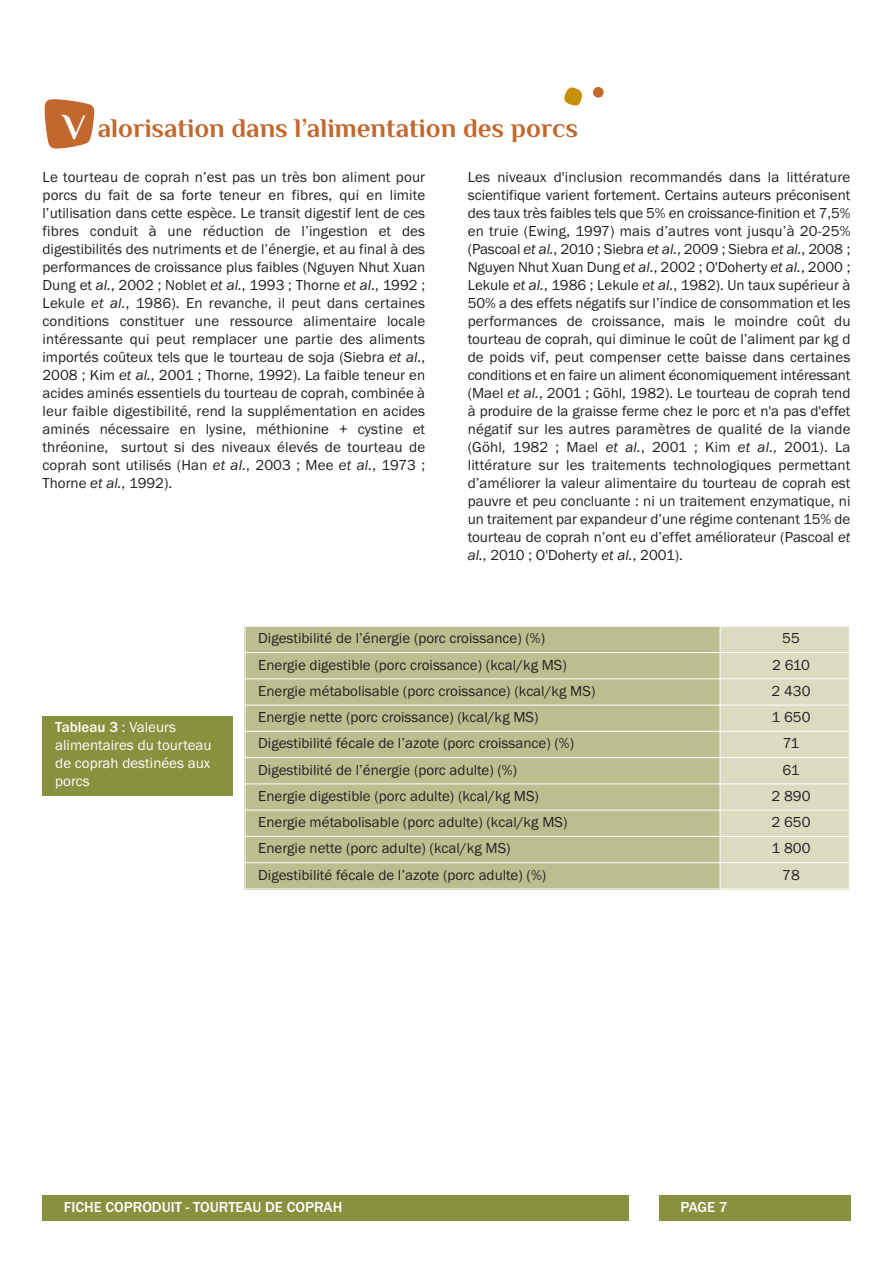
<style>
.page{position:relative;width:893px;height:1263px;background:#fff}
.page>*{position:absolute;margin:0;border:0;box-sizing:border-box;transform-origin:0 0}
.t1{font:700 27px "Philosopher";color:#c2682e}
.t2{font:15px/18px "Franklin Gothic";color:#231f20;text-align:justify}
.t3{font:15px/18px "Franklin Gothic";color:#fff}
.t4{font:500 15px "Franklin Gothic";color:#fff}
.s1{font-size:36px;color:#fff}
.s2{font-style:italic}
.s3{font-weight:500}
</style>
<div class="page">
<div style="left:43px;top:1195px;width:586px;height:25px;background:#88913d"></div>
<div style="left:659px;top:1195px;width:191px;height:25px;background:#88913d"></div>
<div style="left:593px;top:87px;width:11px;height:11px;background:#c2682e;border-radius:50%"></div>
<svg style="left:45px;top:99px;width:49px;height:50px;background:#ca7d4c"></svg>
<svg style="left:564px;top:87px;width:18px;height:19px"></svg>
<div style="left:43px;top:716px;width:190px;height:79px;background:#88913d"></div>
<div style="left:245px;top:626px;width:475px;height:26px;background:#bdbe8f"></div>
<div style="left:720px;top:626px;width:130px;height:26px;background:#dbdbc2"></div>
<div style="left:245px;top:652px;width:475px;height:27px;background:#bdbe8f"></div>
<div style="left:720px;top:652px;width:130px;height:27px;background:#dbdbc2"></div>
<div style="left:245px;top:679px;width:475px;height:26px;background:#bdbe8f"></div>
<div style="left:720px;top:679px;width:130px;height:26px;background:#dbdbc2"></div>
<div style="left:245px;top:705px;width:475px;height:26px;background:#bdbe8f"></div>
<div style="left:720px;top:705px;width:130px;height:26px;background:#dbdbc2"></div>
<div style="left:245px;top:731px;width:475px;height:27px;background:#bdbe8f"></div>
<div style="left:720px;top:731px;width:130px;height:27px;background:#dbdbc2"></div>
<div style="left:245px;top:758px;width:475px;height:26px;background:#bdbe8f"></div>
<div style="left:720px;top:758px;width:130px;height:26px;background:#dbdbc2"></div>
<div style="left:245px;top:784px;width:475px;height:26px;background:#bdbe8f"></div>
<div style="left:720px;top:784px;width:130px;height:26px;background:#dbdbc2"></div>
<div style="left:245px;top:810px;width:475px;height:26px;background:#bdbe8f"></div>
<div style="left:720px;top:810px;width:130px;height:26px;background:#dbdbc2"></div>
<div style="left:245px;top:836px;width:475px;height:27px;background:#bdbe8f"></div>
<div style="left:720px;top:836px;width:130px;height:27px;background:#dbdbc2"></div>
<div style="left:245px;top:863px;width:475px;height:26px;background:#bdbe8f"></div>
<div style="left:720px;top:863px;width:130px;height:26px;background:#dbdbc2"></div>
<hr style="left:245px;top:626px;width:1px;height:263px;background:#fff">
<hr style="left:720px;top:626px;width:1px;height:263px;background:#fff">
<hr style="left:849px;top:626px;width:1px;height:263px;background:#fff">
<hr style="left:245px;top:626px;width:605px;height:1px;background:#fff">
<hr style="left:245px;top:652px;width:605px;height:1px;background:#fff">
<hr style="left:245px;top:678px;width:605px;height:1px;background:#fff">
<hr style="left:245px;top:705px;width:605px;height:1px;background:#fff">
<hr style="left:245px;top:731px;width:605px;height:1px;background:#fff">
<hr style="left:245px;top:757px;width:605px;height:1px;background:#fff">
<hr style="left:245px;top:783px;width:605px;height:1px;background:#fff">
<hr style="left:245px;top:810px;width:605px;height:1px;background:#fff">
<hr style="left:245px;top:836px;width:605px;height:1px;background:#fff">
<hr style="left:245px;top:862px;width:605px;height:1px;background:#fff">
<hr style="left:245px;top:888px;width:605px;height:1px;background:#fff">
<h1 class="t1" style="left:63px;top:113px;width:517px"><span class="s1">V</span> alorisation dans l’alimentation des porcs</h1>
<p class="t2" style="left:43px;top:168px;width:384px">Le tourteau de coprah n’est pas un très bon aliment pour porcs du fait de sa forte teneur en fibres, qui en limite l’utilisation dans cette espèce. Le transit digestif lent de ces fibres conduit à une réduction de l’ingestion et des digestibilités des nutriments et de l’énergie, et au final à des performances de croissance plus faibles (Nguyen Nhut Xuan Dung et <span class="s2">al.</span>, 2002 ; Noblet <span class="s2">et al.</span>, 1993 ; Thorne <span class="s2">et al.</span>, 1992 ; Lekule <span class="s2">et al.</span>, 1986). En revanche, il peut dans certaines conditions constituer une ressource alimentaire locale intéressante qui peut remplacer une partie des aliments importés coûteux tels que le tourteau de soja (Siebra <span class="s2">et al.</span>, 2008 ; Kim <span class="s2">et al.</span>, 2001 ; Thorne, 1992). La faible teneur en acides aminés essentiels du tourteau de coprah, combinée à leur faible digestibilité, rend la supplémentation en acides aminés nécessaire en lysine, méthionine + cystine et thréonine, surtout si des niveaux élevés de tourteau de coprah sont utilisés (Han <span class="s2">et al.</span>, 2003 ; Mee <span class="s2">et al.</span>, 1973 ; Thorne <span class="s2">et al.</span>, 1992).</p>
<p class="t2" style="left:468px;top:168px;width:384px">Les niveaux d'inclusion recommandés dans la littérature scientifique varient fortement. Certains auteurs préconisent des taux très faibles tels que 5% en croissance-finition et 7,5% en truie (Ewing, 1997) mais d’autres vont jusqu’à 20-25% (Pascoal <span class="s2">et al.</span>, 2010 ; Siebra <span class="s2">et al.</span>, 2009 ; Siebra <span class="s2">et al.</span>, 2008 ; Nguyen Nhut Xuan Dung <span class="s2">et al.</span>, 2002 ; O'Doherty <span class="s2">et al.</span>, 2000 ; Lekule <span class="s2">et al.</span>, 1986 ; Lekule <span class="s2">et al.</span>, 1982). Un taux supérieur à 50% a des effets négatifs sur l’indice de consommation et les performances de croissance, mais le moindre coût du tourteau de coprah, qui diminue le coût de l’aliment par kg d de poids vif, peut compenser cette baisse dans certaines conditions et en faire un aliment économiquement intéressant (Mael <span class="s2">et al.</span>, 2001 ; Göhl, 1982). Le tourteau de coprah tend à produire de la graisse ferme chez le porc et n'a pas d'effet négatif sur les autres paramètres de qualité de la viande (Göhl, 1982 ; Mael <span class="s2">et al.</span>, 2001 ; Kim <span class="s2">et al.</span>, 2001). La littérature sur les traitements technologiques permettant d’améliorer la valeur alimentaire du tourteau de coprah est pauvre et peu concluante : ni un traitement enzymatique, ni un traitement par expandeur d’une régime contenant 15% de tourteau de coprah n’ont eu d’effet améliorateur (Pascoal <span class="s2">et al.</span>, 2010 ; O'Doherty <span class="s2">et al.</span>, 2001).</p>
<p class="t3" style="left:55px;top:718px;width:158px"><span class="s3">Tableau 3</span> : Valeurs alimentaires du tourteau de coprah destinées aux porcs</p>
<p class="t2" style="left:258px;top:629px;width:288px">Digestibilité de l’énergie (porc croissance) (%)</p>
<p class="t2" style="left:782px;top:629px;width:19px">55</p>
<p class="t2" style="left:258px;top:655px;width:310px">Energie digestible (porc croissance) (kcal/kg MS)</p>
<p class="t2" style="left:772px;top:655px;width:39px">2 610</p>
<p class="t2" style="left:258px;top:682px;width:339px">Energie métabolisable (porc croissance) (kcal/kg MS)</p>
<p class="t2" style="left:772px;top:682px;width:40px">2 430</p>
<p class="t2" style="left:258px;top:708px;width:282px">Energie nette (porc croissance) (kcal/kg MS)</p>
<p class="t2" style="left:772px;top:708px;width:40px">1 650</p>
<p class="t2" style="left:258px;top:734px;width:317px">Digestibilité fécale de l’azote (porc croissance) (%)</p>
<p class="t2" style="left:783px;top:734px;width:18px">71</p>
<p class="t2" style="left:258px;top:760px;width:260px">Digestibilité de l’énergie (porc adulte) (%)</p>
<p class="t2" style="left:783px;top:760px;width:19px">61</p>
<p class="t2" style="left:258px;top:787px;width:282px">Energie digestible (porc adulte) (kcal/kg MS)</p>
<p class="t2" style="left:772px;top:787px;width:40px">2 890</p>
<p class="t2" style="left:258px;top:813px;width:311px">Energie métabolisable (porc adulte) (kcal/kg MS)</p>
<p class="t2" style="left:772px;top:813px;width:40px">2 650</p>
<p class="t2" style="left:258px;top:839px;width:254px">Energie nette (porc adulte) (kcal/kg MS)</p>
<p class="t2" style="left:772px;top:839px;width:40px">1 800</p>
<p class="t2" style="left:258px;top:865px;width:290px">Digestibilité fécale de l’azote (porc adulte) (%)</p>
<p class="t2" style="left:782px;top:865px;width:19px">78</p>
<p class="t4" style="left:64px;top:1197px;width:280px">FICHE COPRODUIT - TOURTEAU DE COPRAH</p>
<p class="t4" style="left:680px;top:1197px;width:49px">PAGE 7</p>
</div>
